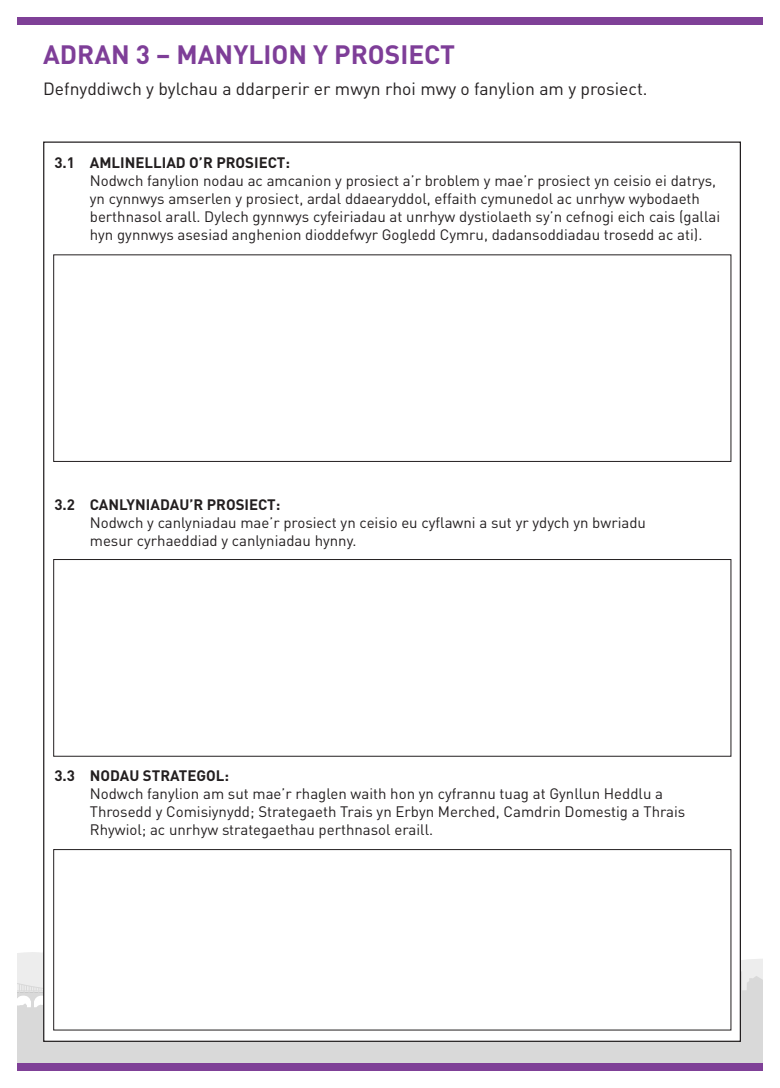
<style>
.page{position:relative;width:780px;height:1088px;background:#fff}
.page>*{position:absolute;margin:0;border:0;box-sizing:border-box;transform-origin:0 0}
.t1{font:700 26.25px "DIN";color:#7e3e98}
.t2{font:17.5px "DIN";color:#231f20}
.t3{font:15px/18px "DIN";color:#231f20}
.t4{font:700 15px "DIN";color:#231f20}
</style>
<div class="page">
<svg style="left:18px;top:952px;width:744px;height:111px;background:#d5d5d5"></svg>
<div style="left:18px;top:18px;width:744px;height:7px;background:#7f4097"></div>
<div style="left:18px;top:1063px;width:744px;height:7px;background:#7f4097"></div>
<svg style="left:408px;top:956px;width:354px;height:102px;background:#d1d1d1"></svg>
<div style="left:44px;top:142px;width:696px;height:899px;background:#fff"></div>
<div style="left:53px;top:254px;width:678px;height:208px;border:1px solid #231f20"></div>
<div style="left:53px;top:559px;width:678px;height:197px;border:1px solid #231f20"></div>
<div style="left:53px;top:849px;width:678px;height:181px;border:1px solid #231f20"></div>
<h1 class="t1" style="left:43px;top:39px;width:413px">ADRAN 3 – MANYLION Y PROSIECT</h1>
<p class="t2" style="left:43px;top:79px;width:606px">Defnyddiwch y bylchau a ddarperir er mwyn rhoi mwy o fanylion am y prosiect.</p>
<p class="t4" style="left:54px;top:154px;width:237px">3.1 AMLINELLIAD O’R PROSIECT:</p>
<p class="t3" style="left:90px;top:172px;width:631px">Nodwch fanylion nodau ac amcanion y prosiect a’r broblem y mae’r prosiect yn ceisio ei datrys, yn cynnwys amserlen y prosiect, ardal ddaearyddol, effaith cymunedol ac unrhyw wybodaeth berthnasol arall. Dylech gynnwys cyfeiriadau at unrhyw dystiolaeth sy’n cefnogi eich cais (gallai hyn gynnwys asesiad anghenion dioddefwyr Gogledd Cymru, dadansoddiadau trosedd ac ati).</p>
<p class="t4" style="left:54px;top:496px;width:227px">3.2 CANLYNIADAU’R PROSIECT:</p>
<p class="t3" style="left:90px;top:514px;width:557px">Nodwch y canlyniadau mae’r prosiect yn ceisio eu cyflawni a sut yr ydych yn bwriadu mesur cyrhaeddiad y canlyniadau hynny.</p>
<p class="t4" style="left:54px;top:767px;width:176px">3.3 NODAU STRATEGOL:</p>
<p class="t3" style="left:90px;top:785px;width:597px">Nodwch fanylion am sut mae’r rhaglen waith hon yn cyfrannu tuag at Gynllun Heddlu a<br>Throsedd y Comisiynydd; Strategaeth Trais yn Erbyn Merched, Camdrin Domestig a Thrais<br>Rhywiol; ac unrhyw strategaethau perthnasol eraill.</p>
</div>
